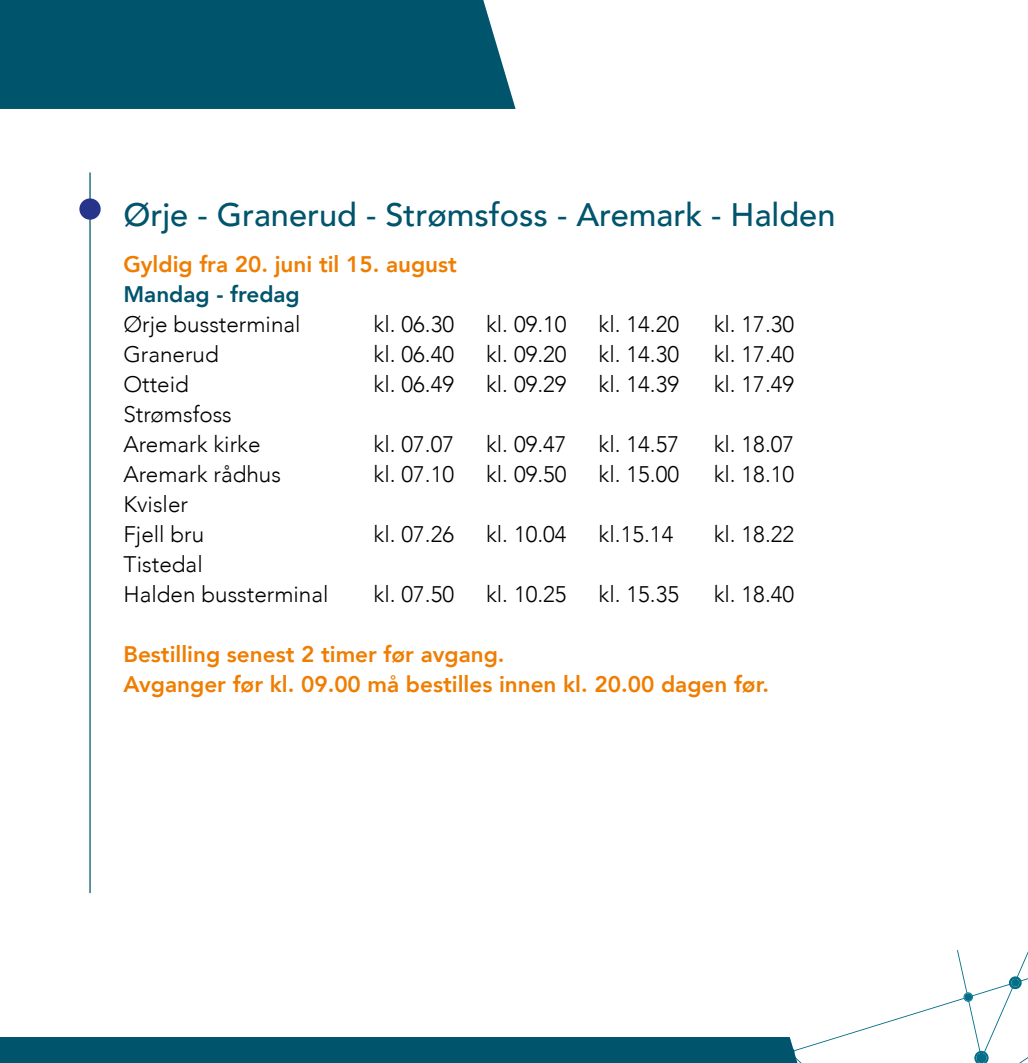
<style>
.page{position:relative;width:1028px;height:1063px;background:#fff}
.page>*{position:absolute;margin:0;border:0;box-sizing:border-box;transform-origin:0 0}
.t1{font:500 32.5px "Avenir";color:#00546c}
.t2{font:300 22.5px/30px "Avenir";color:#000}
.t3{font:800 22.5px/30px "Avenir";color:#ef7d00}
.t4{font:800 22.5px "Avenir";color:#00546c}
</style>
<div class="page">
<div style="left:0;top:0;width:515px;height:109px;background:#00546c"></div>
<svg style="left:0;top:893px;width:1028px;height:170px"></svg>
<hr style="left:89px;top:172px;width:2px;height:721px;background:#00546c">
<div style="left:79px;top:198px;width:22px;height:22px;background:#26348b;border-radius:50%"></div>
<h1 class="t1" style="left:123px;top:187px;width:713px">Ørje - Granerud - Strømsfoss - Aremark - Halden</h1>
<p class="t3" style="left:123px;top:249px;width:335px">Gyldig fra 20. juni til 15. august</p>
<p class="t4" style="left:123px;top:276px;width:178px">Mandag - fredag</p>
<p class="t2" style="left:123px;top:309px;width:179px">Ørje bussterminal</p>
<p class="t2" style="left:373px;top:309px;width:82px">kl. 06.30</p>
<p class="t2" style="left:486px;top:309px;width:82px">kl. 09.10</p>
<p class="t2" style="left:598px;top:309px;width:82px">kl. 14.20</p>
<p class="t2" style="left:713px;top:309px;width:82px">kl. 17.30</p>
<p class="t2" style="left:123px;top:339px;width:97px">Granerud</p>
<p class="t2" style="left:373px;top:339px;width:82px">kl. 06.40</p>
<p class="t2" style="left:486px;top:339px;width:82px">kl. 09.20</p>
<p class="t2" style="left:598px;top:339px;width:82px">kl. 14.30</p>
<p class="t2" style="left:713px;top:339px;width:82px">kl. 17.40</p>
<p class="t2" style="left:123px;top:369px;width:67px">Otteid</p>
<p class="t2" style="left:373px;top:369px;width:82px">kl. 06.49</p>
<p class="t2" style="left:486px;top:369px;width:82px">kl. 09.29</p>
<p class="t2" style="left:598px;top:369px;width:82px">kl. 14.39</p>
<p class="t2" style="left:713px;top:369px;width:82px">kl. 17.49</p>
<p class="t2" style="left:123px;top:399px;width:139px">Strømsfoss<br>Aremark kirke</p>
<p class="t2" style="left:373px;top:429px;width:82px">kl. 07.07</p>
<p class="t2" style="left:486px;top:429px;width:82px">kl. 09.47</p>
<p class="t2" style="left:598px;top:429px;width:82px">kl. 14.57</p>
<p class="t2" style="left:713px;top:429px;width:82px">kl. 18.07</p>
<p class="t2" style="left:123px;top:459px;width:159px">Aremark rådhus</p>
<p class="t2" style="left:373px;top:459px;width:82px">kl. 07.10</p>
<p class="t2" style="left:486px;top:459px;width:82px">kl. 09.50</p>
<p class="t2" style="left:598px;top:459px;width:82px">kl. 15.00</p>
<p class="t2" style="left:713px;top:459px;width:82px">kl. 18.10</p>
<p class="t2" style="left:123px;top:489px;width:82px">Kvisler<br>Fjell bru</p>
<p class="t2" style="left:373px;top:519px;width:82px">kl. 07.26</p>
<p class="t2" style="left:486px;top:519px;width:82px">kl. 10.04</p>
<p class="t2" style="left:598px;top:519px;width:76px">kl.15.14</p>
<p class="t2" style="left:713px;top:519px;width:82px">kl. 18.22</p>
<p class="t2" style="left:123px;top:549px;width:207px">Tistedal<br>Halden bussterminal</p>
<p class="t2" style="left:373px;top:579px;width:82px">kl. 07.50</p>
<p class="t2" style="left:486px;top:579px;width:82px">kl. 10.25</p>
<p class="t2" style="left:598px;top:579px;width:82px">kl. 15.35</p>
<p class="t2" style="left:713px;top:579px;width:82px">kl. 18.40</p>
<p class="t3" style="left:123px;top:639px;width:647px">Bestilling senest 2 timer før avgang.<br>Avganger før kl. 09.00 må bestilles innen kl. 20.00 dagen før.</p>
</div>
